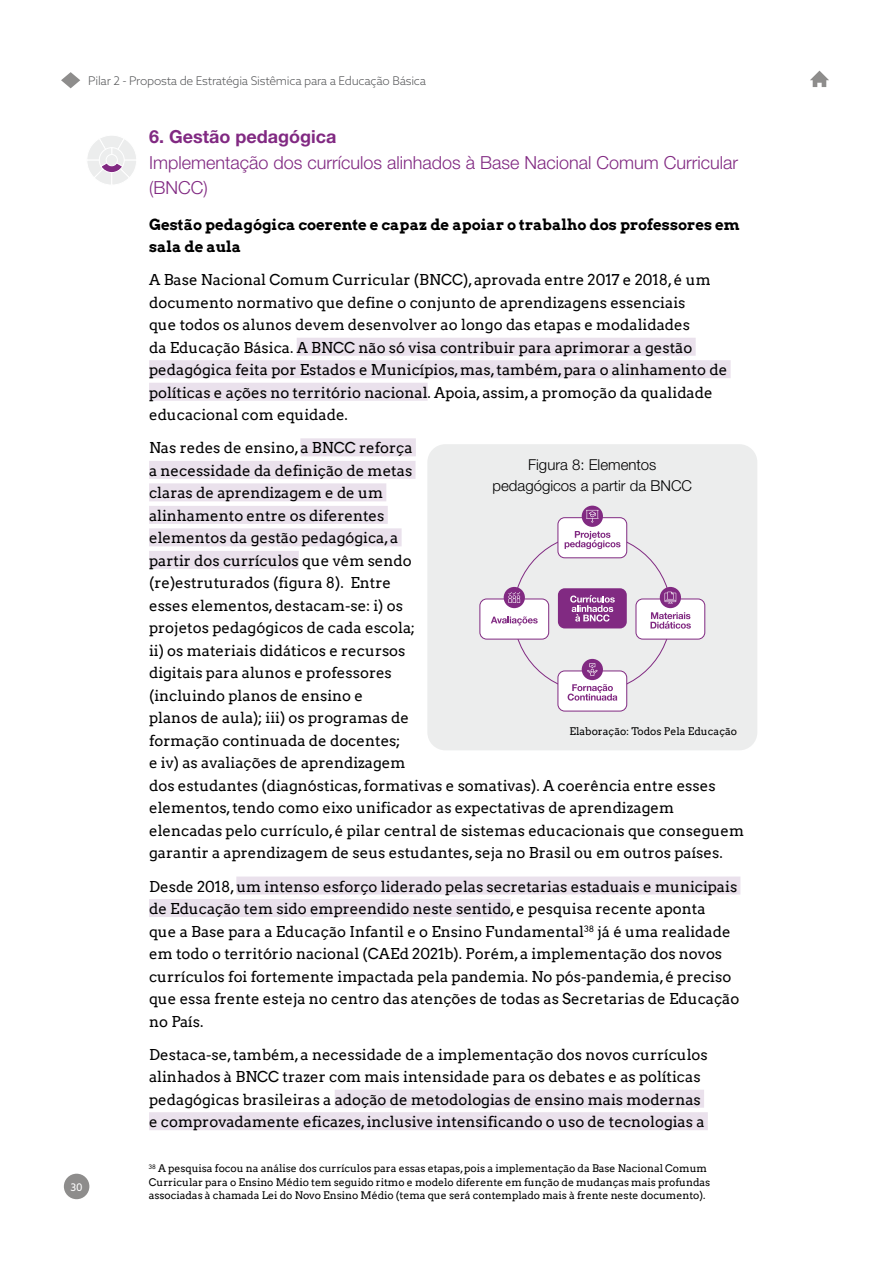
<style>
.page{position:relative;width:893px;height:1263px;background:#fff}
.page>*{position:absolute;margin:0;border:0;box-sizing:border-box;transform-origin:0 0}
.t1{font:300 18px/25.5px "Helvetica Neue LT Std";color:#812982}
.t2{font:700 18px "Helvetica Neue LT Std";color:#812982}
.t3{font:15px/22.5px "Arvo";color:#000}
.t4{font:700 15px/22.5px "Arvo";color:#000}
.t5{font:300 15px/21px "Helvetica Neue LT Std";color:#000;text-align:center}
.t6{font:300 12px "Azo Sans";letter-spacing:-.02em;color:#58595b}
.t7{font:10.5px/13.5px "Arvo";letter-spacing:-.005em;color:#000}
.t8{font:10.5px "Azo Sans";color:#fff}
</style>
<div class="page">
<svg style="left:810px;top:71px;width:19px;height:16px"></svg>
<div style="left:64px;top:1174px;width:25px;height:25px;background:#8e8d8c;border-radius:50%"></div>
<svg style="left:61px;top:72px;width:19px;height:16px"></svg>
<div style="left:297px;top:338px;width:399px;height:18px;background:#eae1ec"></div>
<div style="left:149px;top:360px;width:582px;height:18px;background:#eae1ec"></div>
<div style="left:149px;top:383px;width:279px;height:18px;background:#eae1ec"></div>
<div style="left:300px;top:438px;width:116px;height:18px;background:#eae1ec"></div>
<div style="left:149px;top:461px;width:267px;height:18px;background:#eae1ec"></div>
<div style="left:149px;top:483px;width:237px;height:18px;background:#eae1ec"></div>
<div style="left:149px;top:506px;width:239px;height:18px;background:#eae1ec"></div>
<div style="left:149px;top:528px;width:253px;height:18px;background:#eae1ec"></div>
<div style="left:149px;top:551px;width:150px;height:18px;background:#eae1ec"></div>
<div style="left:236px;top:876px;width:504px;height:18px;background:#eae1ec"></div>
<div style="left:149px;top:899px;width:362px;height:18px;background:#eae1ec"></div>
<div style="left:335px;top:1090px;width:369px;height:18px;background:#eae1ec"></div>
<div style="left:149px;top:1112px;width:559px;height:18px;background:#eae1ec"></div>
<div style="left:427px;top:444px;width:330px;height:306px;background:#eceded;border-radius:18px"></div>
<div style="left:558px;top:671px;width:69px;height:40px;background:#fff;border-radius:7px"></div>
<div style="left:558px;top:670px;width:69px;height:41px;border:1px solid #812a82;border-radius:7px"></div>
<div style="left:582px;top:659px;width:21px;height:21px;background:#812a82;border-radius:50%"></div>
<div style="left:558px;top:518px;width:69px;height:40px;background:#fff;border-radius:7px"></div>
<div style="left:558px;top:517px;width:69px;height:41px;border:1px solid #812a82;border-radius:7px"></div>
<div style="left:582px;top:506px;width:21px;height:21px;background:#812a82;border-radius:50%"></div>
<svg style="left:587px;top:663px;width:11px;height:13px"></svg>
<svg style="left:586px;top:510px;width:13px;height:13px"></svg>
<svg style="left:565px;top:531px;width:55px;height:18px"></svg>
<div style="left:558px;top:588px;width:69px;height:40px;background:#812a82;border-radius:7px"></div>
<svg style="left:570px;top:595px;width:45px;height:26px"></svg>
<svg style="left:568px;top:684px;width:49px;height:17px"></svg>
<div style="left:636px;top:599px;width:69px;height:40px;background:#fff;border-radius:7px"></div>
<div style="left:636px;top:599px;width:69px;height:40px;border:1px solid #812a82;border-radius:7px"></div>
<div style="left:660px;top:587px;width:21px;height:21px;background:#812a82;border-radius:50%"></div>
<svg style="left:650px;top:612px;width:41px;height:17px"></svg>
<div style="left:480px;top:599px;width:69px;height:40px;background:#fff;border-radius:7px"></div>
<div style="left:479px;top:599px;width:70px;height:40px;border:1px solid #812a82;border-radius:7px"></div>
<div style="left:504px;top:587px;width:21px;height:21px;background:#812a82;border-radius:50%"></div>
<svg style="left:491px;top:616px;width:47px;height:9px"></svg>
<svg style="left:664px;top:592px;width:12px;height:11px"></svg>
<svg style="left:508px;top:592px;width:12px;height:11px"></svg>
<svg style="left:87px;top:136px;width:49px;height:49px"></svg>
<div style="left:106px;top:154px;width:11px;height:12px;background:#eceded;border-radius:50%"></div>
<div style="left:106px;top:154px;width:12px;height:12px;border:1px solid #fff;border-radius:50%"></div>
<p class="t6" style="left:88px;top:73px;width:339px">Pilar 2 - Proposta de Estratégia Sistêmica para a Educação Básica</p>
<p class="t8" style="left:70px;top:1180px;width:14px">30</p>
<p class="t2" style="left:149px;top:126px;width:189px">6. Gestão pedagógica</p>
<p class="t1" style="left:149px;top:149px;width:591px">Implementação dos currículos alinhados à Base Nacional Comum Curricular (BNCC)</p>
<p class="t4" style="left:149px;top:213px;width:592px">Gestão pedagógica coerente e capaz de apoiar o trabalho dos professores em sala de aula</p>
<p class="t3" style="left:149px;top:269px;width:580px">A Base Nacional Comum Curricular (BNCC), aprovada entre 2017 e 2018, é um documento normativo que define o conjunto de aprendizagens essenciais<br>que todos os alunos devem desenvolver ao longo das etapas e modalidades<br>da Educação Básica. A BNCC não só visa contribuir para aprimorar a gestão pedagógica feita por Estados e Municípios, mas, também, para o alinhamento de políticas e ações no território nacional. Apoia, assim, a promoção da qualidade educacional com equidade.</p>
<p class="t3" style="left:149px;top:437px;width:596px">Nas redes de ensino, a BNCC reforça<br>a necessidade da definição de metas<br>claras de aprendizagem e de um<br>alinhamento entre os diferentes<br>elementos da gestão pedagógica, a<br>partir dos currículos que vêm sendo<br>(re)estruturados (figura 8). Entre<br>esses elementos, destacam-se: i) os<br>projetos pedagógicos de cada escola;<br>ii) os materiais didáticos e recursos<br>digitais para alunos e professores<br>(incluindo planos de ensino e<br>planos de aula); iii) os programas de<br>formação continuada de docentes;<br>e iv) as avaliações de aprendizagem<br>dos estudantes (diagnósticas, formativas e somativas). A coerência entre esses elementos, tendo como eixo unificador as expectativas de aprendizagem elencadas pelo currículo, é pilar central de sistemas educacionais que conseguem garantir a aprendizagem de seus estudantes, seja no Brasil ou em outros países.</p>
<p class="t3" style="left:149px;top:875px;width:592px">Desde 2018, um intenso esforço liderado pelas secretarias estaduais e municipais de Educação tem sido empreendido neste sentido, e pesquisa recente aponta<br>que a Base para a Educação Infantil e o Ensino Fundamental<sup>38</sup> já é uma realidade em todo o território nacional (CAEd 2021b). Porém, a implementação dos novos currículos foi fortemente impactada pela pandemia. No pós-pandemia, é preciso que essa frente esteja no centro das atenções de todas as Secretarias de Educação no País.</p>
<p class="t3" style="left:149px;top:1043px;width:560px">Destaca-se, também, a necessidade de a implementação dos novos currículos alinhados à BNCC trazer com mais intensidade para os debates e as políticas pedagógicas brasileiras a adoção de metodologias de ensino mais modernas e comprovadamente eficazes, inclusive intensificando o uso de tecnologias a</p>
<p class="t7" style="left:149px;top:1162px;width:563px"><sup>38</sup> A pesquisa focou na análise dos currículos para essas etapas, pois a implementação da Base Nacional Comum<br>Curricular para o Ensino Médio tem seguido ritmo e modelo diferente em função de mudanças mais profundas associadas à chamada Lei do Novo Ensino Médio (tema que será contemplado mais à frente neste documento).</p>
<p class="t5" style="left:493px;top:454px;width:201px">Figura 8: Elementos pedagógicos a partir da BNCC</p>
<p class="t7" style="left:569px;top:725px;width:169px">Elaboração: Todos Pela Educação</p>
</div>
